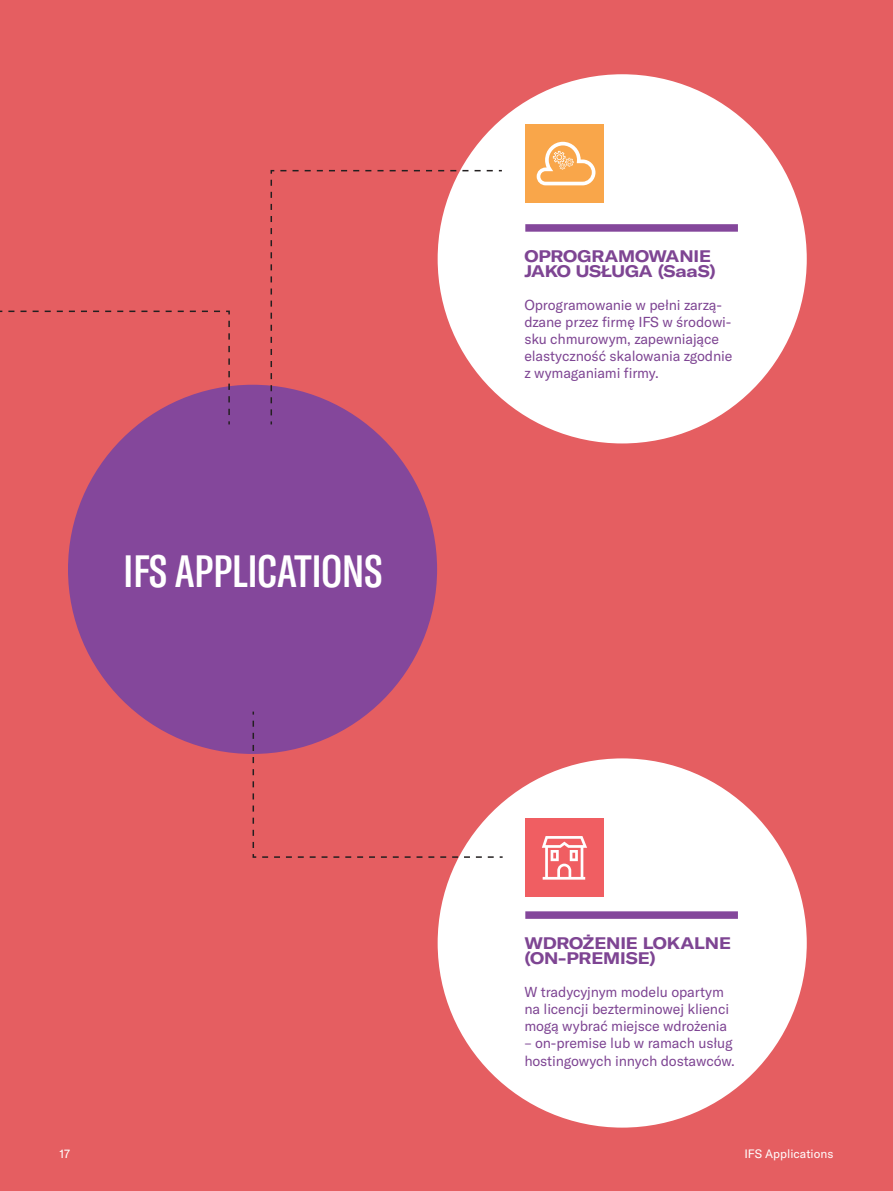
<style>
.page{position:relative;width:893px;height:1191px;background:#e55e61}
.page>*{position:absolute;margin:0;border:0;box-sizing:border-box;transform-origin:0 0}
.t1{font:500 extra-condensed 44.55px "GT America";color:#fff}
.t2{font:700 expanded 16.5px/15.8px "GT America";letter-spacing:-.01em;color:#7e4593}
.t3{font:14.25px/17.1px "GT America";letter-spacing:-.01em;color:#7e4593}
.t4{font:12px "GT America";color:#fff}
</style>
<div class="page">
<div style="left:68px;top:385px;width:369px;height:369px;background:#84479b;border-radius:50%"></div>
<div style="left:438px;top:74px;width:369px;height:369px;background:#fff;border-radius:50%"></div>
<div style="left:438px;top:758px;width:369px;height:369px;background:#fff;border-radius:50%"></div>
<div style="left:525px;top:911px;width:213px;height:8px;background:#84479b"></div>
<div style="left:525px;top:224px;width:213px;height:8px;background:#84479b"></div>
<svg style="left:0;top:310px;width:230px;height:105px"></svg>
<svg style="left:252px;top:720px;width:251px;height:138px"></svg>
<svg style="left:270px;top:169px;width:232px;height:246px"></svg>
<div style="left:525px;top:124px;width:79px;height:78px;background:#f9a64a"></div>
<svg style="left:537px;top:142px;width:58px;height:43px"></svg>
<div style="left:525px;top:818px;width:79px;height:79px;background:#f05e62"></div>
<svg style="left:542px;top:836px;width:45px;height:43px"></svg>
<h1 class="t1" style="left:124px;top:555px;width:260px">IFS APPLICATIONS</h1>
<p class="t2" style="left:524px;top:249px;width:193px">OPROGRAMOWANIE<br>JAKO USŁUGA (SaaS)</p>
<p class="t3" style="left:524px;top:298px;width:210px">Oprogramowanie w pełni zarzą&shy;dzane przez firmę IFS w środowi&shy;sku chmurowym, zapewniające elastyczność skalowania zgodnie z wymaganiami firmy.</p>
<p class="t2" style="left:524px;top:936px;width:208px">WDROŻENIE LOKALNE (ON-PREMISE)</p>
<p class="t3" style="left:524px;top:985px;width:206px">W tradycyjnym modelu opartym na licencji bezterminowej klienci mogą wybrać miejsce wdrożenia</p>
<p class="t3" style="left:524px;top:1036px;width:212px">– on-premise lub w ramach usług hostingowych innych dostawców.</p>
<p class="t4" style="left:60px;top:1149px;width:12px">17</p>
<p class="t4" style="left:744px;top:1149px;width:91px">IFS Applications</p>
</div>
